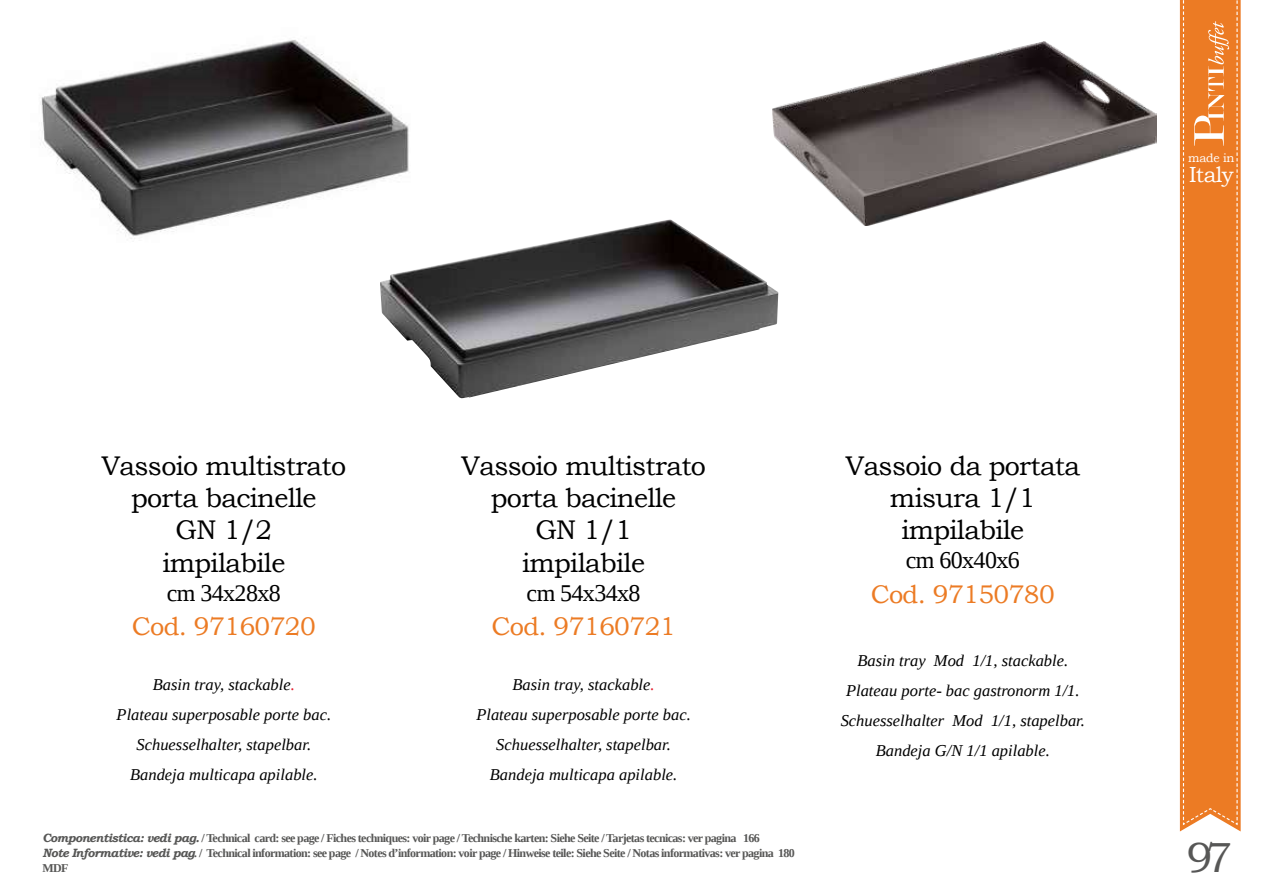
<style>
.page{position:relative;width:1263px;height:893px;background:#fff}
.page>*{position:absolute;margin:0;border:0;box-sizing:border-box;transform-origin:0 0}
.t1{font:42px "Bookman Old Style";color:#575756}
.t2{font:27px/32.4px "Bookman Old Style";letter-spacing:-.025em;color:#000;text-align:center}
.t3{font:25.5px "Bookman Old Style";letter-spacing:-.025em;color:#ec7b24}
.t4{font:24px "Liberation Serif";letter-spacing:-.025em;color:#000}
.t5{font:21.9px "Bookman Old Style";letter-spacing:-.025em;color:#fff}
.t6{font:italic 16.5px/30px "Liberation Serif";color:#000;text-align:center}
.t7{font:12.15px "Bookman Old Style";letter-spacing:-.025em;color:#fff}
.t8{font:700 12px/15px "Liberation Serif";letter-spacing:-.05em;color:#575756}
.s1{color:#e41f2f}
.s2{font-family:"Bookman Old Style";font-style:italic}
.s3{font-style:italic}
</style>
<div class="page">
<img style="left:772px;top:41px;width:384px;height:185px">
<img style="left:380px;top:219px;width:398px;height:179px">
<img style="left:40px;top:40px;width:376px;height:202px">
<svg style="left:1180px;top:0;width:61px;height:831px;background:#ee8a3d"></svg>
<svg style="left:1182px;top:0;width:56px;height:826px;background:#f09b59"></svg>
<div style="left:1183px;top:0;width:54px;height:824px;background:#ec7b24"></div>
<p class="t7" style="left:1188px;top:150px;width:48px">made in</p>
<h3 class="t5" style="left:1189px;top:160px;width:46px">Italy</h3>
<h2 class="t2" style="left:101px;top:449px;width:246px">Vassoio multistrato porta bacinelle<br>GN 1/2<br>impilabile</h2>
<h3 class="t4" style="left:167px;top:577px;width:115px">cm 34x28x8</h3>
<h3 class="t3" style="left:132px;top:610px;width:186px">Cod. 97160720</h3>
<p class="t6" style="left:117px;top:670px;width:216px">Basin tray, stackable<span class="s1">.<br></span>Plateau superposable porte bac.<br>Schuesselhalter, stapelbar.<br>Bandeja multicapa apilable.</p>
<h2 class="t2" style="left:461px;top:449px;width:246px">Vassoio multistrato porta bacinelle<br>GN 1/1<br>impilabile</h2>
<h3 class="t4" style="left:527px;top:577px;width:115px">cm 54x34x8</h3>
<h3 class="t3" style="left:491px;top:610px;width:186px">Cod. 97160721</h3>
<p class="t6" style="left:476px;top:670px;width:216px">Basin tray, stackable<span class="s1">.<br></span>Plateau superposable porte bac.<br>Schuesselhalter, stapelbar.<br>Bandeja multicapa apilable.</p>
<p class="t8" style="left:43px;top:830px;width:754px"><span class="s2">Componentistica: vedi pag.</span> / Technical card: see page / Fiches techniques: voir page / Technische karten: Siehe Seite / Tarjetas tecnicas: ver pagina 166<br><span class="s2">Note Informative: vedi pag</span><span class="s3">.</span> / Technical information: see page / Notes d’information: voir page / Hinweise teile: Siehe Seite / Notas informativas: ver pagina 180<br>MDF</p>
<h2 class="t2" style="left:845px;top:449px;width:236px">Vassoio da portata misura 1/1 impilabile</h2>
<h3 class="t4" style="left:906px;top:545px;width:115px">cm 60x40x6</h3>
<h3 class="t3" style="left:871px;top:577px;width:186px">Cod. 97150780</h3>
<p class="t6" style="left:841px;top:645px;width:246px">Basin tray Mod 1/1, stackable.<br>Plateau porte- bac gastronorm 1/1.<br>Schuesselhalter Mod 1/1, stapelbar.<br>Bandeja G/N 1/1 apilable.</p>
<h1 class="t1" style="left:1187px;top:830px;width:47px">97</h1>
</div>
